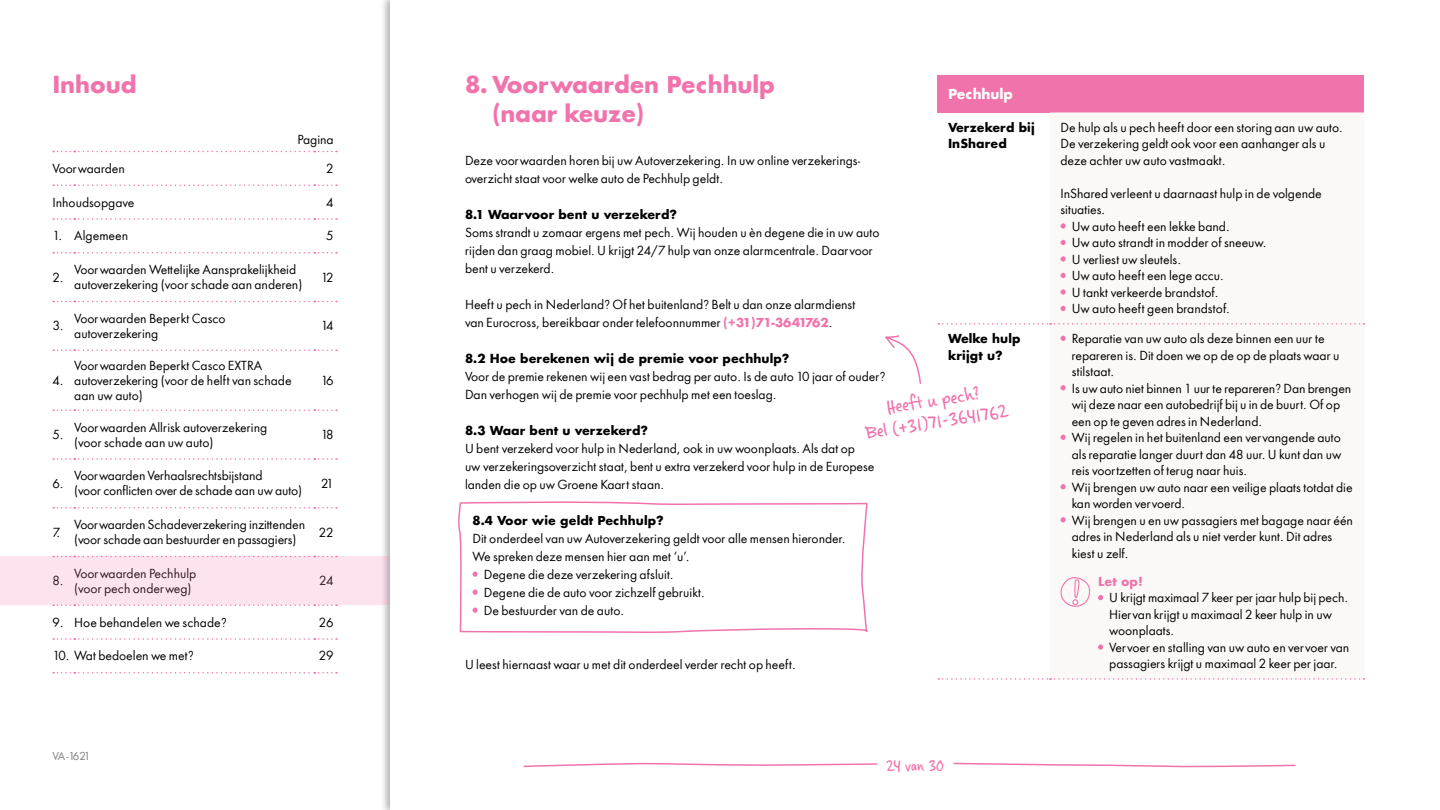
<style>
.page{position:relative;width:1440px;height:810px;background:#fff}
.page>*{position:absolute;margin:0;border:0;box-sizing:border-box;transform-origin:0 0}
.Kop_roze_-_38pt_-_bo{font:700 22.5px/28.5px "In Shared Sans";letter-spacing:-.01em;color:#f173ac}
.body_-_16pt_-_Regula{font:19.5px/21.8px "Casino Hand";color:#f173ac;text-align:center}
.t1{font:16.5px "Casino Hand";letter-spacing:-.015em;color:#f173ac}
.Tabel_Kop{font:700 13.5px "In Shared Sans";letter-spacing:-.01em;color:#fff}
.body_-_16pt_-_Regula-2{font:12px/15px "In Shared Sans";color:#000}
.Tabel_Body{font:12px/16.5px "In Shared Sans";color:#000}
.subkop_-_16_pt_bold{font:700 12px "In Shared Sans";color:#000}
.Tabel_kop_tekst{font:700 12px/16.5px "In Shared Sans";color:#000}
.body_-_16pt_-_Regula-3{font:700 12px/16.5px "In Shared Sans";color:#000}
.body_-_16pt_-_Regula-4{font:700 12px "In Shared Sans";color:#f173ac}
.t2{font:10.5px "In Shared Sans";letter-spacing:-.15em;color:#808080}
.s1{font-weight:700;color:#f173ac}
</style>
<div class="page">
<svg style="left:53px;top:151px;width:284px;height:1px"></svg>
<svg style="left:53px;top:184px;width:284px;height:2px"></svg>
<svg style="left:53px;top:218px;width:284px;height:2px"></svg>
<svg style="left:53px;top:252px;width:284px;height:2px"></svg>
<svg style="left:53px;top:301px;width:284px;height:1px"></svg>
<svg style="left:53px;top:350px;width:284px;height:1px"></svg>
<svg style="left:53px;top:410px;width:284px;height:1px"></svg>
<svg style="left:53px;top:458px;width:284px;height:2px"></svg>
<svg style="left:53px;top:507px;width:284px;height:1px"></svg>
<svg style="left:53px;top:605px;width:284px;height:1px"></svg>
<svg style="left:53px;top:638px;width:284px;height:2px"></svg>
<svg style="left:53px;top:672px;width:284px;height:2px"></svg>
<svg style="left:523px;top:763px;width:355px;height:5px"></svg>
<svg style="left:953px;top:762px;width:343px;height:5px"></svg>
<div style="left:938px;top:75px;width:426px;height:37px;background:#f173ac"></div>
<svg style="left:938px;top:323px;width:427px;height:2px"></svg>
<svg style="left:938px;top:678px;width:427px;height:2px"></svg>
<svg style="left:1061px;top:223px;width:5px;height:6px"></svg>
<svg style="left:1061px;top:240px;width:5px;height:5px"></svg>
<svg style="left:1061px;top:256px;width:5px;height:6px"></svg>
<svg style="left:1061px;top:273px;width:5px;height:5px"></svg>
<svg style="left:1061px;top:289px;width:5px;height:6px"></svg>
<svg style="left:1061px;top:306px;width:5px;height:5px"></svg>
<svg style="left:1061px;top:336px;width:5px;height:5px"></svg>
<svg style="left:1061px;top:385px;width:5px;height:5px"></svg>
<svg style="left:1061px;top:435px;width:5px;height:5px"></svg>
<svg style="left:1061px;top:484px;width:5px;height:5px"></svg>
<svg style="left:1061px;top:517px;width:5px;height:5px"></svg>
<svg style="left:1060px;top:577px;width:31px;height:30px"></svg>
<svg style="left:1098px;top:595px;width:5px;height:5px"></svg>
<svg style="left:1098px;top:644px;width:5px;height:6px"></svg>
<svg style="left:885px;top:335px;width:36px;height:49px"></svg>
<svg style="left:458px;top:501px;width:410px;height:132px"></svg>
<div style="left:0;top:556px;width:390px;height:49px;background:#fce3ee"></div>
<h1 class="Kop_roze_-_38pt_-_bo" style="left:52px;top:70px;width:86px">Inhoud</h1>
<p class="body_-_16pt_-_Regula-2" style="left:298px;top:132px;width:38px">Pagina</p>
<p class="body_-_16pt_-_Regula-2" style="left:52px;top:161px;width:74px">Voorwaarden</p>
<p class="body_-_16pt_-_Regula-2" style="left:326px;top:161px;width:9px">2</p>
<p class="body_-_16pt_-_Regula-2" style="left:52px;top:195px;width:84px">Inhoudsopgave</p>
<p class="body_-_16pt_-_Regula-2" style="left:326px;top:195px;width:9px">4</p>
<p class="body_-_16pt_-_Regula-2" style="left:52px;top:228px;width:77px">1. Algemeen</p>
<p class="body_-_16pt_-_Regula-2" style="left:326px;top:228px;width:9px">5</p>
<p class="body_-_16pt_-_Regula-2" style="left:52px;top:270px;width:13px">2.</p>
<p class="body_-_16pt_-_Regula-2" style="left:74px;top:262px;width:230px">Voorwaarden Wettelijke Aansprakelijkheid autoverzekering (voor schade aan anderen)</p>
<p class="body_-_16pt_-_Regula-2" style="left:321px;top:270px;width:14px">12</p>
<p class="body_-_16pt_-_Regula-2" style="left:52px;top:318px;width:13px">3.</p>
<p class="body_-_16pt_-_Regula-2" style="left:74px;top:311px;width:153px">Voorwaarden Beperkt Casco autoverzekering</p>
<p class="body_-_16pt_-_Regula-2" style="left:321px;top:318px;width:14px">14</p>
<p class="body_-_16pt_-_Regula-2" style="left:52px;top:373px;width:13px">4.</p>
<p class="body_-_16pt_-_Regula-2" style="left:74px;top:358px;width:219px">Voorwaarden Beperkt Casco EXTRA autoverzekering (voor de helft van schade aan uw auto)</p>
<p class="body_-_16pt_-_Regula-2" style="left:321px;top:373px;width:14px">16</p>
<p class="body_-_16pt_-_Regula-2" style="left:52px;top:427px;width:13px">5.</p>
<p class="body_-_16pt_-_Regula-2" style="left:74px;top:420px;width:195px">Voorwaarden Allrisk autoverzekering (voor schade aan uw auto)</p>
<p class="body_-_16pt_-_Regula-2" style="left:321px;top:427px;width:14px">18</p>
<p class="body_-_16pt_-_Regula-2" style="left:52px;top:476px;width:13px">6.</p>
<p class="body_-_16pt_-_Regula-2" style="left:74px;top:468px;width:229px">Voorwaarden Verhaalsrechtsbijstand<br>(voor conflicten over de schade aan uw auto)</p>
<p class="body_-_16pt_-_Regula-2" style="left:321px;top:476px;width:14px">21</p>
<p class="body_-_16pt_-_Regula-2" style="left:52px;top:525px;width:9px">7.</p>
<p class="body_-_16pt_-_Regula-2" style="left:74px;top:517px;width:232px">Voorwaarden Schadeverzekering inzittenden (voor schade aan bestuurder en passagiers)</p>
<p class="body_-_16pt_-_Regula-2" style="left:319px;top:525px;width:16px">22</p>
<p class="body_-_16pt_-_Regula-2" style="left:52px;top:573px;width:13px">8.</p>
<p class="body_-_16pt_-_Regula-2" style="left:74px;top:566px;width:124px">Voorwaarden Pechhulp (voor pech onderweg)</p>
<p class="body_-_16pt_-_Regula-2" style="left:319px;top:573px;width:16px">24</p>
<p class="body_-_16pt_-_Regula-2" style="left:52px;top:615px;width:176px">9. Hoe behandelen we schade?</p>
<p class="body_-_16pt_-_Regula-2" style="left:319px;top:615px;width:16px">26</p>
<p class="body_-_16pt_-_Regula-2" style="left:52px;top:648px;width:143px">10. Wat bedoelen we met?</p>
<p class="body_-_16pt_-_Regula-2" style="left:319px;top:648px;width:16px">29</p>
<p class="t2" style="left:52px;top:749px;width:39px">VA -1621</p>
<p class="Kop_roze_-_38pt_-_bo" style="left:492px;top:70px;width:285px;text-indent:-27px">8. Voorwaarden Pechhulp (naar keuze)</p>
<p class="body_-_16pt_-_Regula-2" style="left:465px;top:152px;width:397px;line-height:18px">Deze voorwaarden horen bij uw Autoverzekering. In uw online verzekerings&shy;overzicht staat voor welke auto de Pechhulp geldt.</p>
<p class="subkop_-_16_pt_bold" style="left:465px;top:206px;width:214px">8.1 Waarvoor bent u verzekerd?</p>
<p class="body_-_16pt_-_Regula-2" style="left:465px;top:224px;width:416px;line-height:18px">Soms strandt u zomaar ergens met pech. Wij houden u èn degene die in uw auto rijden dan graag mobiel. U krijgt 24/7 hulp van onze alarmcentrale. Daarvoor bent u verzekerd.</p>
<p class="body_-_16pt_-_Regula-2" style="left:465px;top:296px;width:392px;line-height:18px">Heeft u pech in Nederland? Of het buitenland? Belt u dan onze alarmdienst van Eurocross, bereikbaar onder telefoonnummer <span class="s1">(+31)71-3641762</span>.</p>
<p class="subkop_-_16_pt_bold" style="left:465px;top:350px;width:326px">8.2 Hoe berekenen wij de premie voor pechhulp?</p>
<p class="body_-_16pt_-_Regula-2" style="left:465px;top:368px;width:422px;line-height:18px">Voor de premie rekenen wij een vast bedrag per auto. Is de auto 10 jaar of ouder?<br>Dan verhogen wij de premie voor pechhulp met een toeslag.</p>
<p class="subkop_-_16_pt_bold" style="left:465px;top:422px;width:185px">8.3 Waar bent u verzekerd?</p>
<p class="body_-_16pt_-_Regula-2" style="left:465px;top:440px;width:411px;line-height:18px">U bent verzekerd voor hulp in Nederland, ook in uw woonplaats. Als dat op<br>uw verzekeringsoverzicht staat, bent u extra verzekerd voor hulp in de Europese landen die op uw Groene Kaart staan.</p>
<p class="subkop_-_16_pt_bold" style="left:472px;top:512px;width:193px">8.4 Voor wie geldt Pechhulp?</p>
<p class="body_-_16pt_-_Regula-2" style="left:472px;top:530px;width:374px;line-height:18px">Dit onderdeel van uw Autoverzekering geldt voor alle mensen hieronder.<br>We spreken deze mensen hier aan met ‘u’.</p>
<p class="body_-_16pt_-_Regula-2" style="left:484px;top:567px;width:191px">Degene die deze verzekering afsluit.</p>
<p class="body_-_16pt_-_Regula-2" style="left:484px;top:585px;width:222px">Degene die de auto voor zichzelf gebruikt.</p>
<p class="body_-_16pt_-_Regula-2" style="left:484px;top:603px;width:142px">De bestuurder van de auto.</p>
<p class="Tabel_Kop" style="left:948px;top:84px;width:67px">Pechhulp</p>
<p class="Tabel_kop_tekst" style="left:948px;top:119px;width:89px">Verzekerd bij<br>InShared</p>
<p class="Tabel_Body" style="left:1060px;top:119px;width:284px">De hulp als u pech heeft door een storing aan uw auto.<br>De verzekering geldt ook voor een aanhanger als u deze achter uw auto vastmaakt.</p>
<p class="Tabel_Body" style="left:1060px;top:185px;width:263px">InShared verleent u daarnaast hulp in de volgende situaties.</p>
<p class="Tabel_Body" style="left:1072px;top:218px;width:160px">Uw auto heeft een lekke band.</p>
<p class="Tabel_Body" style="left:1072px;top:235px;width:196px">Uw auto strandt in modder of sneeuw.</p>
<p class="Tabel_Body" style="left:1072px;top:251px;width:111px">U verliest uw sleutels.</p>
<p class="Tabel_Body" style="left:1072px;top:268px;width:154px">Uw auto heeft een lege accu.</p>
<p class="Tabel_Body" style="left:1072px;top:284px;width:148px">U tankt verkeerde brandstof.</p>
<p class="Tabel_Body" style="left:1072px;top:301px;width:160px">Uw auto heeft geen brandstof.</p>
<p class="body_-_16pt_-_Regula-3" style="left:948px;top:330px;width:74px">Welke hulp krijgt u?</p>
<p class="Tabel_Body" style="left:1072px;top:330px;width:269px">Reparatie van uw auto als deze binnen een uur te repareren is. Dit doen we op de op de plaats waar u stilstaat.</p>
<p class="Tabel_Body" style="left:1072px;top:380px;width:281px">Is uw auto niet binnen 1 uur te repareren? Dan brengen wij deze naar een autobedrijf bij u in de buurt. Of op een op te geven adres in Nederland.</p>
<p class="Tabel_Body" style="left:1072px;top:429px;width:271px;text-align:justify">Wij regelen in het buitenland een vervangende auto als reparatie langer duurt dan 48 uur. U kunt dan uw reis voortzetten of terug naar huis.</p>
<p class="Tabel_Body" style="left:1072px;top:479px;width:282px">Wij brengen uw auto naar een veilige plaats totdat die kan worden vervoerd.</p>
<p class="Tabel_Body" style="left:1072px;top:512px;width:283px">Wij brengen u en uw passagiers met bagage naar één adres in Nederland als u niet verder kunt. Dit adres kiest u zelf.</p>
<p class="body_-_16pt_-_Regula-4" style="left:1098px;top:573px;width:46px">Let op!</p>
<p class="Tabel_Body" style="left:1109px;top:590px;width:240px">U krijgt maximaal 7 keer per jaar hulp bij pech.<br>Hiervan krijgt u maximaal 2 keer hulp in uw woonplaats.</p>
<p class="Tabel_Body" style="left:1109px;top:639px;width:242px">Vervoer en stalling van uw auto en vervoer van passagiers krijgt u maximaal 2 keer per jaar.</p>
<p class="body_-_16pt_-_Regula" style="left:861px;top:401px;width:145px;rotate:-9deg">Heeft u pech?<br>Bel (+31)71-3641762</p>
<p class="body_-_16pt_-_Regula-2" style="left:465px;top:657px;width:332px">U leest hiernaast waar u met dit onderdeel verder recht op heeft.</p>
<h3 class="t1" style="left:886px;top:756px;width:59px">24 van 30</h3>
</div>
